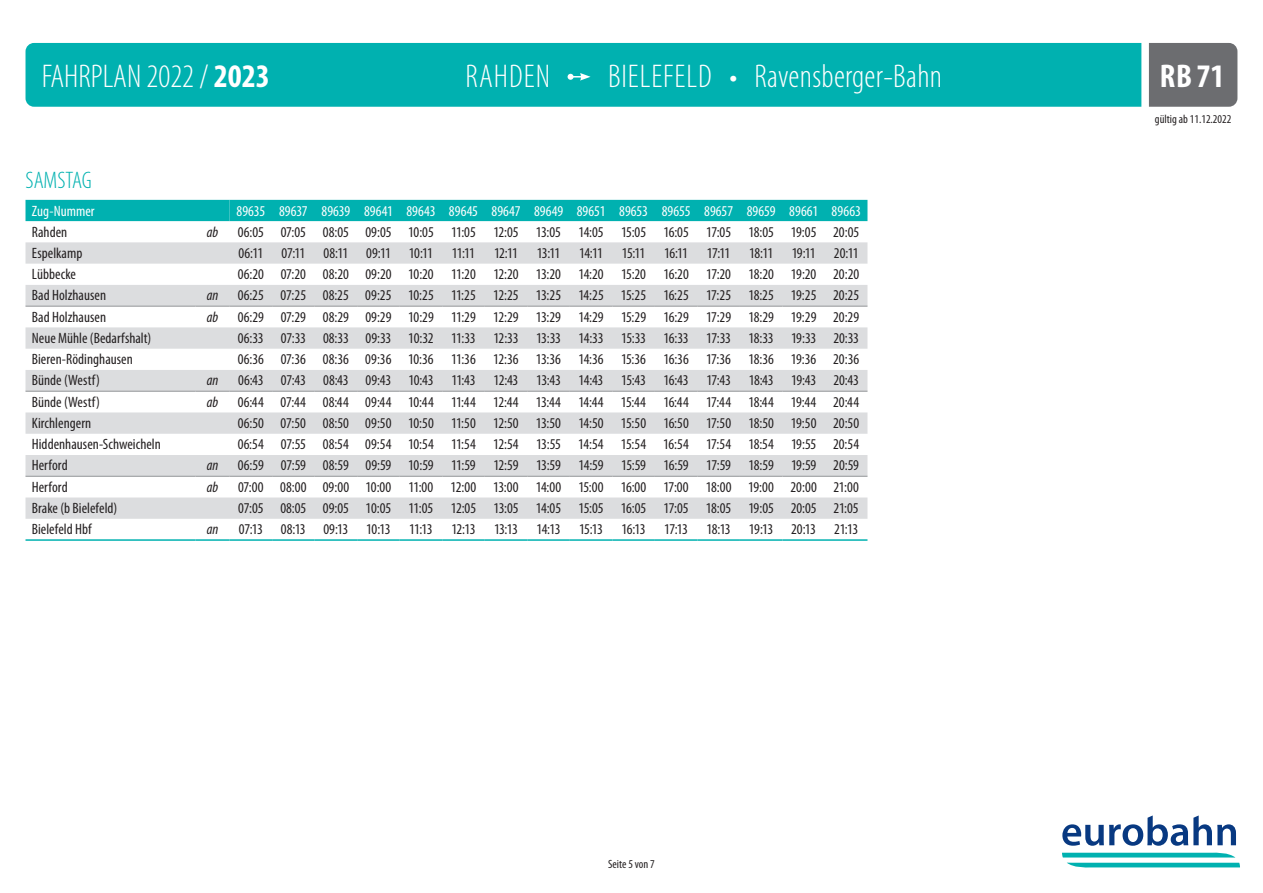
<style>
.page{position:relative;width:1263px;height:893px;background:#fff}
.page>*{position:absolute;margin:0;border:0;box-sizing:border-box;transform-origin:0 0}
.t1{font:300 condensed 33px "Myriad Pro";letter-spacing:.01em;color:#fff}
.t2{font:700 condensed 33px "Myriad Pro";color:#fff}
.t3{font:300 condensed 24px "Myriad Pro";letter-spacing:-.005em;color:#00b1b0}
.t4{font:condensed 15px "Myriad Pro";letter-spacing:-.005em;color:#231f20}
.t5{font:condensed 15px "Myriad Pro";letter-spacing:-.035em;color:#231f20}
.t6{font:condensed 15px "Myriad Pro";color:#fff}
.t7{font:condensed 15px "Myriad Pro";letter-spacing:.02em;color:#231f20}
.t8{font:condensed 15px "Myriad Pro";letter-spacing:-.045em;color:#231f20}
.t9{font:italic condensed 15px "Myriad Pro";letter-spacing:.005em;color:#231f20}
.t10{font:condensed 12px "Myriad Pro";color:#231f20}
.s1{font-weight:700}
</style>
<div class="page">
<div style="left:26px;top:43px;width:1115px;height:64px;background:#00b1b0"></div>
<div style="left:1149px;top:43px;width:88px;height:64px;background:#6c6d70"></div>
<svg style="left:567px;top:73px;width:23px;height:8px"></svg>
<svg style="left:1062px;top:815px;width:174px;height:31px"></svg>
<svg style="left:1062px;top:852px;width:178px;height:15px"></svg>
<div style="left:26px;top:200px;width:841px;height:21px;background:#00b1b0"></div>
<svg style="left:26px;top:242px;width:841px;height:277px;fill:#dcdddf"></svg>
<hr style="left:26px;top:539px;width:170px;height:2px;background:#00b1b0">
<hr style="left:196px;top:539px;width:34px;height:2px;background:#00b1b0">
<hr style="left:230px;top:539px;width:42px;height:2px;background:#00b1b0">
<hr style="left:272px;top:539px;width:43px;height:2px;background:#00b1b0">
<hr style="left:315px;top:539px;width:42px;height:2px;background:#00b1b0">
<hr style="left:357px;top:539px;width:43px;height:2px;background:#00b1b0">
<hr style="left:400px;top:539px;width:42px;height:2px;background:#00b1b0">
<hr style="left:442px;top:539px;width:43px;height:2px;background:#00b1b0">
<hr style="left:485px;top:539px;width:42px;height:2px;background:#00b1b0">
<hr style="left:527px;top:539px;width:43px;height:2px;background:#00b1b0">
<hr style="left:570px;top:539px;width:42px;height:2px;background:#00b1b0">
<hr style="left:612px;top:539px;width:43px;height:2px;background:#00b1b0">
<hr style="left:655px;top:539px;width:42px;height:2px;background:#00b1b0">
<hr style="left:697px;top:539px;width:43px;height:2px;background:#00b1b0">
<hr style="left:740px;top:539px;width:42px;height:2px;background:#00b1b0">
<hr style="left:782px;top:539px;width:43px;height:2px;background:#00b1b0">
<hr style="left:825px;top:539px;width:42px;height:2px;background:#00b1b0">
<hr style="left:26px;top:476px;width:170px;height:1px;background:#939598">
<hr style="left:196px;top:476px;width:34px;height:1px;background:#939598">
<hr style="left:230px;top:476px;width:42px;height:1px;background:#939598">
<hr style="left:272px;top:476px;width:43px;height:1px;background:#939598">
<hr style="left:315px;top:476px;width:42px;height:1px;background:#939598">
<hr style="left:357px;top:476px;width:43px;height:1px;background:#939598">
<hr style="left:400px;top:476px;width:42px;height:1px;background:#939598">
<hr style="left:442px;top:476px;width:43px;height:1px;background:#939598">
<hr style="left:485px;top:476px;width:42px;height:1px;background:#939598">
<hr style="left:527px;top:476px;width:43px;height:1px;background:#939598">
<hr style="left:570px;top:476px;width:42px;height:1px;background:#939598">
<hr style="left:612px;top:476px;width:43px;height:1px;background:#939598">
<hr style="left:655px;top:476px;width:42px;height:1px;background:#939598">
<hr style="left:697px;top:476px;width:43px;height:1px;background:#939598">
<hr style="left:740px;top:476px;width:42px;height:1px;background:#939598">
<hr style="left:782px;top:476px;width:43px;height:1px;background:#939598">
<hr style="left:825px;top:476px;width:42px;height:1px;background:#939598">
<hr style="left:26px;top:306px;width:170px;height:1px;background:#939598">
<hr style="left:196px;top:306px;width:34px;height:1px;background:#939598">
<hr style="left:230px;top:306px;width:42px;height:1px;background:#939598">
<hr style="left:272px;top:306px;width:43px;height:1px;background:#939598">
<hr style="left:315px;top:306px;width:42px;height:1px;background:#939598">
<hr style="left:357px;top:306px;width:43px;height:1px;background:#939598">
<hr style="left:400px;top:306px;width:42px;height:1px;background:#939598">
<hr style="left:442px;top:306px;width:43px;height:1px;background:#939598">
<hr style="left:485px;top:306px;width:42px;height:1px;background:#939598">
<hr style="left:527px;top:306px;width:43px;height:1px;background:#939598">
<hr style="left:570px;top:306px;width:42px;height:1px;background:#939598">
<hr style="left:612px;top:306px;width:43px;height:1px;background:#939598">
<hr style="left:655px;top:306px;width:42px;height:1px;background:#939598">
<hr style="left:697px;top:306px;width:43px;height:1px;background:#939598">
<hr style="left:740px;top:306px;width:42px;height:1px;background:#939598">
<hr style="left:782px;top:306px;width:43px;height:1px;background:#939598">
<hr style="left:825px;top:306px;width:42px;height:1px;background:#939598">
<hr style="left:26px;top:391px;width:170px;height:1px;background:#939598">
<hr style="left:196px;top:391px;width:34px;height:1px;background:#939598">
<hr style="left:230px;top:391px;width:42px;height:1px;background:#939598">
<hr style="left:272px;top:391px;width:43px;height:1px;background:#939598">
<hr style="left:315px;top:391px;width:42px;height:1px;background:#939598">
<hr style="left:357px;top:391px;width:43px;height:1px;background:#939598">
<hr style="left:400px;top:391px;width:42px;height:1px;background:#939598">
<hr style="left:442px;top:391px;width:43px;height:1px;background:#939598">
<hr style="left:485px;top:391px;width:42px;height:1px;background:#939598">
<hr style="left:527px;top:391px;width:43px;height:1px;background:#939598">
<hr style="left:570px;top:391px;width:42px;height:1px;background:#939598">
<hr style="left:612px;top:391px;width:43px;height:1px;background:#939598">
<hr style="left:655px;top:391px;width:42px;height:1px;background:#939598">
<hr style="left:697px;top:391px;width:43px;height:1px;background:#939598">
<hr style="left:740px;top:391px;width:42px;height:1px;background:#939598">
<hr style="left:782px;top:391px;width:43px;height:1px;background:#939598">
<hr style="left:825px;top:391px;width:42px;height:1px;background:#939598">
<h1 class="t1" style="left:42px;top:59px;width:230px">FAHRPLAN 2022 / <span class="s1">2023</span></h1>
<h1 class="t1" style="left:466px;top:59px;width:86px">RAHDEN</h1>
<h1 class="t1" style="left:608px;top:59px;width:336px">BIELEFELD • Ravensberger-Bahn</h1>
<h2 class="t3" style="left:26px;top:167px;width:68px">SAMSTAG</h2>
<p class="t6" style="left:32px;top:202px;width:64px">Zug-Nummer</p>
<p class="t6" style="left:237px;top:202px;width:626px">89635 89637 89639 89641 89643 89645 89647 89649 89651 89653 89655 89657 89659 89661 89663</p>
<p class="t4" style="left:32px;top:224px;width:37px">Rahden</p>
<p class="t9" style="left:207px;top:223px;width:13px">ab</p>
<p class="t4" style="left:238px;top:224px;width:623px">06:05 07:05 08:05 09:05 10:05 11:05 12:05 13:05 14:05 15:05 16:05 17:05 18:05 19:05 20:05</p>
<p class="t4" style="left:32px;top:245px;width:52px">Espelkamp</p>
<p class="t5" style="left:239px;top:245px;width:196px">06:11 07:11 08:11 09:11 10:11</p>
<p class="t4" style="left:452px;top:245px;width:25px">11:11</p>
<p class="t8" style="left:494px;top:245px;width:110px">12:11 13:11 14:11</p>
<p class="t4" style="left:622px;top:245px;width:68px">15:11 16:11</p>
<p class="t4" style="left:707px;top:245px;width:25px">17:11</p>
<p class="t8" style="left:749px;top:245px;width:111px">18:11 19:11 20:11</p>
<p class="t4" style="left:32px;top:266px;width:46px">Lübbecke</p>
<p class="t4" style="left:238px;top:266px;width:623px">06:20 07:20 08:20 09:20 10:20 11:20 12:20 13:20 14:20 15:20 16:20 17:20 18:20 19:20 20:20</p>
<p class="t4" style="left:32px;top:287px;width:76px">Bad Holzhausen</p>
<p class="t9" style="left:207px;top:286px;width:13px">an</p>
<p class="t4" style="left:238px;top:287px;width:623px">06:25 07:25 08:25 09:25 10:25 11:25 12:25 13:25 14:25 15:25 16:25 17:25 18:25 19:25 20:25</p>
<p class="t4" style="left:32px;top:309px;width:76px">Bad Holzhausen</p>
<p class="t9" style="left:207px;top:308px;width:13px">ab</p>
<p class="t4" style="left:238px;top:309px;width:623px">06:29 07:29 08:29 09:29 10:29 11:29 12:29 13:29 14:29 15:29 16:29 17:29 18:29 19:29 20:29</p>
<p class="t4" style="left:32px;top:330px;width:121px">Neue Mühle (Bedarfshalt)</p>
<p class="t4" style="left:238px;top:330px;width:623px">06:33 07:33 08:33 09:33 10:32 11:33 12:33 13:33 14:33 15:33 16:33 17:33 18:33 19:33 20:33</p>
<p class="t4" style="left:32px;top:351px;width:102px">Bieren-Rödinghausen</p>
<p class="t4" style="left:238px;top:351px;width:623px">06:36 07:36 08:36 09:36 10:36 11:36 12:36 13:36 14:36 15:36 16:36 17:36 18:36 19:36 20:36</p>
<p class="t4" style="left:32px;top:372px;width:70px">Bünde (Westf)</p>
<p class="t9" style="left:207px;top:371px;width:13px">an</p>
<p class="t4" style="left:238px;top:372px;width:622px">06:43 07:43 08:43 09:43 10:43 11:43 12:43 13:43 14:43 15:43 16:43 17:43 18:43 19:43 20:43</p>
<p class="t4" style="left:32px;top:394px;width:70px">Bünde (Westf)</p>
<p class="t9" style="left:207px;top:393px;width:13px">ab</p>
<p class="t7" style="left:238px;top:394px;width:623px">06:44 07:44 08:44 09:44 10:44 11:44 12:44 13:44 14:44 15:44 16:44 17:44 18:44 19:44 20:44</p>
<p class="t4" style="left:32px;top:415px;width:61px">Kirchlengern</p>
<p class="t4" style="left:238px;top:415px;width:623px">06:50 07:50 08:50 09:50 10:50 11:50 12:50 13:50 14:50 15:50 16:50 17:50 18:50 19:50 20:50</p>
<p class="t4" style="left:32px;top:436px;width:131px">Hiddenhausen-Schweicheln</p>
<p class="t4" style="left:238px;top:436px;width:623px">06:54 07:55 08:54 09:54 10:54 11:54 12:54 13:55 14:54 15:54 16:54 17:54 18:54 19:55 20:54</p>
<p class="t4" style="left:32px;top:457px;width:37px">Herford</p>
<p class="t9" style="left:207px;top:456px;width:13px">an</p>
<p class="t4" style="left:238px;top:457px;width:623px">06:59 07:59 08:59 09:59 10:59 11:59 12:59 13:59 14:59 15:59 16:59 17:59 18:59 19:59 20:59</p>
<p class="t4" style="left:32px;top:479px;width:37px">Herford</p>
<p class="t9" style="left:207px;top:478px;width:13px">ab</p>
<p class="t4" style="left:238px;top:479px;width:622px">07:00 08:00 09:00 10:00 11:00 12:00 13:00 14:00 15:00 16:00 17:00 18:00 19:00 20:00 21:00</p>
<p class="t4" style="left:32px;top:500px;width:87px">Brake (b Bielefeld)</p>
<p class="t4" style="left:238px;top:500px;width:622px">07:05 08:05 09:05 10:05 11:05 12:05 13:05 14:05 15:05 16:05 17:05 18:05 19:05 20:05 21:05</p>
<p class="t4" style="left:32px;top:521px;width:61px">Bielefeld Hbf</p>
<p class="t9" style="left:207px;top:520px;width:13px">an</p>
<p class="t5" style="left:239px;top:521px;width:621px">07:13 08:13 09:13 10:13 11:13 12:13 13:13 14:13 15:13 16:13 17:13 18:13 19:13 20:13 21:13</p>
<p class="t10" style="left:608px;top:857px;width:48px">Seite 5 von 7</p>
<h1 class="t2" style="left:1160px;top:58px;width:66px">RB 71</h1>
<p class="t10" style="left:1155px;top:112px;width:78px">gültig ab 11.12.2022</p>
</div>
